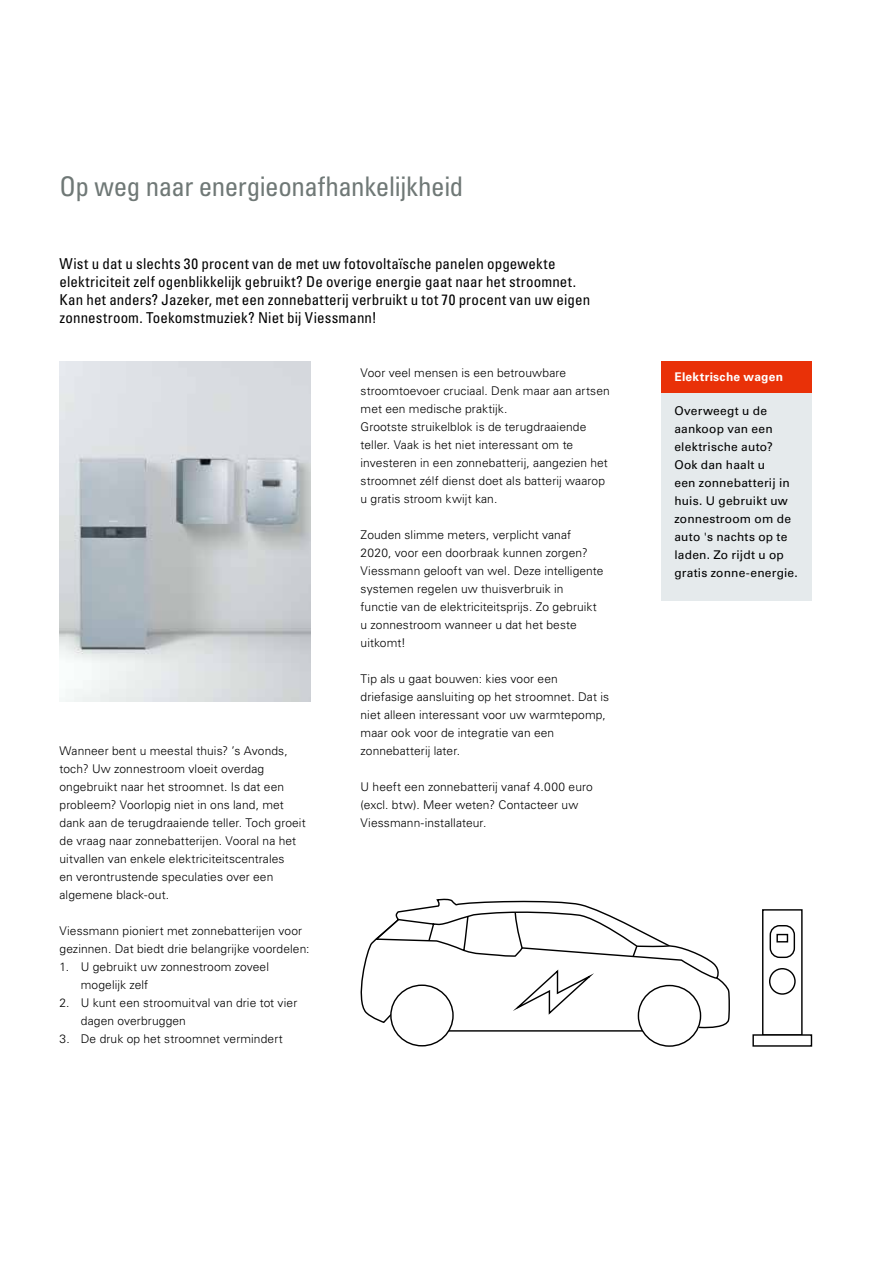
<style>
.page{position:relative;width:893px;height:1263px;background:#fff}
.page>*{position:absolute;margin:0;border:0;box-sizing:border-box;transform-origin:0 0}
.t1{font:condensed 27px "Univers LT Std";letter-spacing:-.015em;color:#6f7876}
.t2{font:condensed 15px/18px "Univers LT Std";letter-spacing:.01em;color:#000}
.t3{font:300 12px/18px "Univers LT Std";letter-spacing:.01em;color:#000}
.t4{font:12px/18px "Univers LT Std";letter-spacing:.015em;color:#000}
.t5{font:700 12px "Univers LT Std";letter-spacing:.025em;color:#fff}
</style>
<div class="page">
<img style="left:60px;top:361px;width:250px;height:341px">
<div style="left:662px;top:361px;width:150px;height:32px;background:#e93108"></div>
<div style="left:662px;top:393px;width:150px;height:208px;background:#e5eaec"></div>
<svg style="left:762px;top:909px;width:41px;height:125px"></svg>
<div style="left:752px;top:1034px;width:60px;height:13px;border:1px solid #000"></div>
<svg style="left:360px;top:898px;width:370px;height:134px"></svg>
<h1 class="t1" style="left:60px;top:169px;width:405px">Op weg naar energieonafhankelijkheid</h1>
<p class="t2" style="left:60px;top:254px;width:532px">Wist u dat u slechts 30 procent van de met uw fotovoltaïsche panelen opgewekte elektriciteit zelf ogenblikkelijk gebruikt? De overige energie gaat naar het stroomnet.<br>Kan het anders? Jazeker, met een zonnebatterij verbruikt u tot 70 procent van uw eigen zonnestroom. Toekomstmuziek? Niet bij Viessmann!</p>
<p class="t3" style="left:60px;top:741px;width:248px">Wanneer bent u meestal thuis? ’s Avonds, toch? Uw zonnestroom vloeit overdag ongebruikt naar het stroomnet. Is dat een probleem? Voorlopig niet in ons land, met dank aan de terugdraaiende teller. Toch groeit de vraag naar zonnebatterijen. Vooral na het uitvallen van enkele elektriciteitscentrales<br>en verontrustende speculaties over een algemene black-out.</p>
<p class="t3" style="left:60px;top:921px;width:252px">Viessmann pioniert met zonnebatterijen voor gezinnen. Dat biedt drie belangrijke voordelen:</p>
<p class="t3" style="left:81px;top:957px;width:190px;text-indent:-21px">1. U gebruikt uw zonnestroom zoveel mogelijk zelf</p>
<p class="t3" style="left:81px;top:993px;width:218px;text-indent:-21px">2. U kunt een stroomuitval van drie tot vier dagen overbruggen</p>
<p class="t3" style="left:60px;top:1029px;width:225px">3. De druk op het stroomnet vermindert</p>
<p class="t3" style="left:361px;top:363px;width:251px">Voor veel mensen is een betrouwbare stroomtoevoer cruciaal. Denk maar aan artsen met een medische praktijk.<br>Grootste struikelblok is de terugdraaiende teller. Vaak is het niet interessant om te investeren in een zonnebatterij, aangezien het stroomnet zélf dienst doet als batterij waarop u gratis stroom kwijt kan.</p>
<p class="t3" style="left:361px;top:525px;width:244px">Zouden slimme meters, verplicht vanaf 2020, voor een doorbraak kunnen zorgen?<br>Viessmann gelooft van wel. Deze intelligente systemen regelen uw thuisverbruik in functie van de elektriciteitsprijs. Zo gebruikt u zonnestroom wanneer u dat het beste uitkomt!</p>
<p class="t3" style="left:361px;top:669px;width:250px">Tip als u gaat bouwen: kies voor een driefasige aansluiting op het stroomnet. Dat is niet alleen interessant voor uw warmtepomp, maar ook voor de integratie van een zonnebatterij later.</p>
<p class="t3" style="left:361px;top:777px;width:234px">U heeft een zonnebatterij vanaf 4.000 euro (excl. btw). Meer weten? Contacteer uw<br>Viessmann-installateur.</p>
<p class="t5" style="left:674px;top:369px;width:110px">Elektrische wagen</p>
<p class="t4" style="left:674px;top:401px;width:125px">Overweegt u de aankoop van een elektrische auto?<br>Ook dan haalt u<br>een zonnebatterij in huis. U gebruikt uw zonnestroom om de auto 's nachts op te laden. Zo rijdt u op gratis zonne-energie.</p>
</div>
